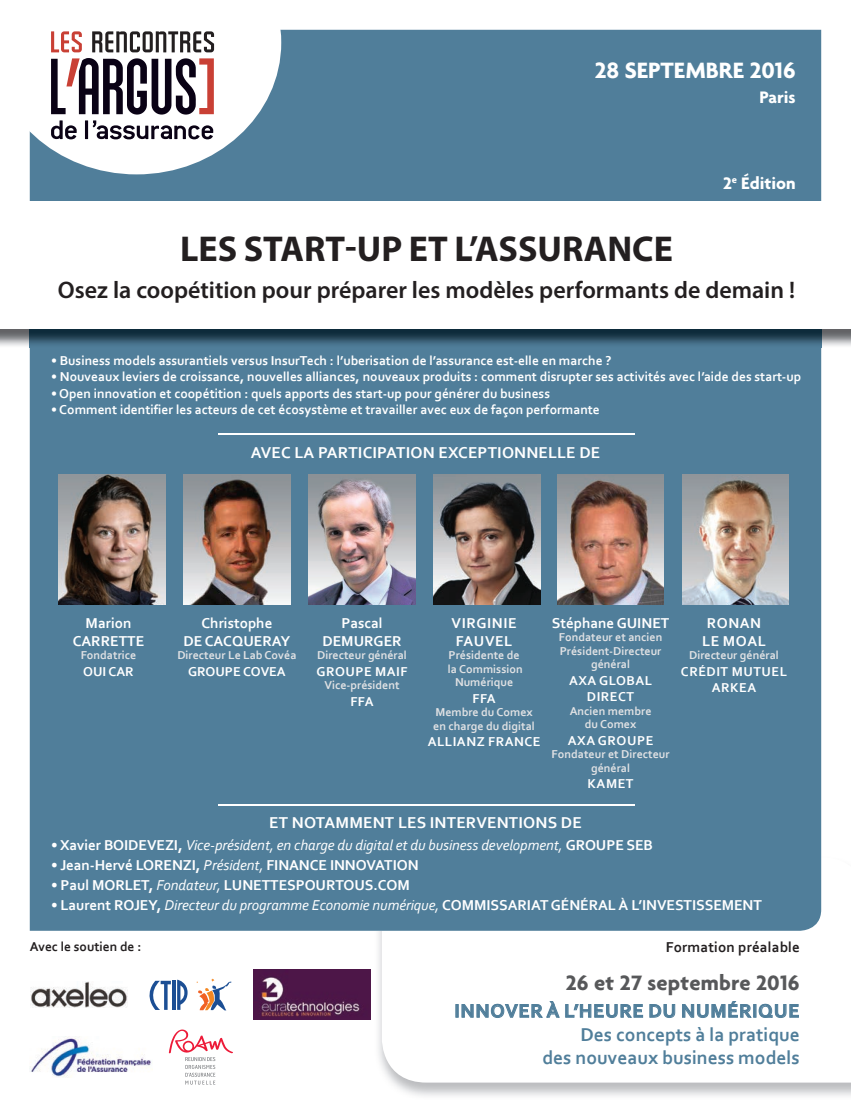
<style>
.page{position:relative;width:851px;height:1106px;background:#fff}
.page>*{position:absolute;margin:0;border:0;box-sizing:border-box;transform-origin:0 0}
.t1{font:700 36px "Myriad Pro";color:#231f20}
.t2{font:600 24px "Myriad Pro";color:#231f20}
.t3{font:700 24px "Agenda";color:#fff}
.t4{font:700 22.5px "Agenda";letter-spacing:.01em;color:#57585a}
.t5{font:700 19.5px/23.4px "Corbel";color:#507e9a;text-align:right}
.t6{font:700 18px "Agenda";color:#fff}
.t7{font:700 16.5px "Corbel";letter-spacing:.01em;color:#fff}
.t8{font:700 15px/18px "Corbel";letter-spacing:-.005em;color:#fff;text-align:center}
.t9{font:italic 15px "Corbel";letter-spacing:-.005em;color:#fff}
.t10{font:700 15px/18px "Corbel";letter-spacing:.04em;color:#fff}
.t11{font:700 15px "Corbel";letter-spacing:.01em;color:#231f20}
.t12{font:700 13.5px "Corbel";color:#fff}
.t13{font:700 13.5px/16.5px "Corbel";letter-spacing:.04em;color:#fff;text-align:center}
.t14{font:700 13.5px "Corbel";color:#231f20}
.t15{font:700 12px/13.5px "Corbel";color:#e1e2e4;text-align:center}
.s1{font-weight:700;font-style:normal}
.s2{font-weight:400;font-style:italic}
</style>
<div class="page">
<svg style="left:382px;top:857px;width:468px;height:225px"></svg>
<div style="left:30px;top:30px;width:791px;height:900px;background:#507e9a"></div>
<svg style="left:29px;top:29px;width:252px;height:145px"></svg>
<img style="left:30px;top:328px;width:791px;height:19px">
<div style="left:0;top:201px;width:850px;height:127px;background:#fff"></div>
<svg style="left:51px;top:31px;width:31px;height:21px"></svg>
<svg style="left:92px;top:31px;width:122px;height:21px"></svg>
<svg style="left:51px;top:58px;width:163px;height:81px"></svg>
<hr style="left:218px;top:803px;width:417px;height:2px;background:#fff">
<hr style="left:218px;top:433px;width:417px;height:1px;background:#fff">
<img style="left:557px;top:475px;width:106px;height:129px">
<img style="left:433px;top:475px;width:107px;height:129px">
<img style="left:309px;top:475px;width:106px;height:129px">
<img style="left:682px;top:475px;width:106px;height:129px">
<img style="left:59px;top:475px;width:106px;height:129px">
<img style="left:184px;top:475px;width:106px;height:129px">
<img style="left:30px;top:1036px;width:122px;height:41px">
<img style="left:30px;top:981px;width:97px;height:26px">
<img style="left:254px;top:969px;width:116px;height:50px">
<svg style="left:169px;top:1029px;width:64px;height:55px"></svg>
<svg style="left:196px;top:978px;width:35px;height:32px"></svg>
<svg style="left:149px;top:980px;width:22px;height:30px"></svg>
<hr style="left:172px;top:980px;width:3px;height:29px;background:#1b4e94">
<svg style="left:177px;top:979px;width:10px;height:30px"></svg>
<svg style="left:455px;top:1000px;width:104px;height:18px"></svg>
<svg style="left:565px;top:1004px;width:78px;height:14px"></svg>
<svg style="left:649px;top:1004px;width:26px;height:14px"></svg>
<svg style="left:682px;top:1000px;width:116px;height:18px"></svg>
<h2 class="t3" style="left:595px;top:55px;width:202px">28 SEPTEMBRE 2016</h2>
<h3 class="t6" style="left:759px;top:86px;width:38px">Paris</h3>
<h3 class="t6" style="left:723px;top:172px;width:74px">2<sup>e</sup> Édition</h3>
<h1 class="t1" style="left:180px;top:225px;width:494px">LES START-UP ET L’ASSURANCE</h1>
<h2 class="t2" style="left:58px;top:275px;width:738px">Osez la coopétition pour préparer les modèles performants de demain !</h2>
<p class="t12" style="left:51px;top:352px;width:561px">• Business models assurantiels versus InsurTech : l’uberisation de l’assurance est-elle en marche ?</p>
<p class="t12" style="left:51px;top:368px;width:751px">• Nouveaux leviers de croissance, nouvelles alliances, nouveaux produits : comment disrupter ses activités avec l’aide des start-up</p>
<p class="t12" style="left:51px;top:385px;width:500px">• Open innovation et coopétition : quels apports des start-up pour générer du business</p>
<p class="t12" style="left:51px;top:401px;width:550px">• Comment identifier les acteurs de cet écosystème et travailler avec eux de façon performante</p>
<p class="t7" style="left:250px;top:442px;width:351px">AVEC LA PARTICIPATION EXCEPTIONNELLE DE</p>
<p class="t8" style="left:73px;top:613px;width:73px">Marion<br>CARRETTE</p>
<p class="t15" style="left:81px;top:648px;width:57px">Fondatrice</p>
<p class="t12" style="left:83px;top:663px;width:52px">OUI CAR</p>
<p class="t8" style="left:183px;top:613px;width:108px">Christophe<br>DE CACQUERAY</p>
<p class="t15" style="left:177px;top:648px;width:121px">Directeur Le Lab Covéa</p>
<p class="t12" style="left:188px;top:663px;width:99px">GROUPE COVEA</p>
<p class="t8" style="left:322px;top:613px;width:81px">Pascal<br>DEMURGER</p>
<p class="t15" style="left:317px;top:648px;width:91px">Directeur général</p>
<p class="t13" style="left:316px;top:663px;width:92px">GROUPE MAIF</p>
<p class="t15" style="left:324px;top:678px;width:77px">Vice-président</p>
<p class="t12" style="left:350px;top:693px;width:25px">FFA</p>
<p class="t10" style="left:451px;top:613px;width:67px">VIRGINIE<br>FAUVEL</p>
<p class="t15" style="left:448px;top:648px;width:76px">Présidente de la Commission<br>Numérique</p>
<p class="t12" style="left:472px;top:690px;width:25px">FFA</p>
<p class="t15" style="left:433px;top:705px;width:103px;text-align:left">Membre du Comex en charge du digital</p>
<p class="t13" style="left:427px;top:733px;width:114px">ALLIANZ FRANCE</p>
<p class="t8" style="left:551px;top:613px;width:119px">Stéphane GUINET</p>
<p class="t15" style="left:558px;top:630px;width:105px">Fondateur et ancien<br>Président-Directeur général</p>
<p class="t13" style="left:569px;top:672px;width:85px">AXA GLOBAL<br>DIRECT</p>
<p class="t15" style="left:569px;top:704px;width:83px">Ancien membre du Comex</p>
<p class="t13" style="left:567px;top:732px;width:87px">AXA GROUPE</p>
<p class="t15" style="left:551px;top:747px;width:119px">Fondateur et Directeur général</p>
<p class="t12" style="left:587px;top:775px;width:48px">KAMET</p>
<p class="t10" style="left:702px;top:613px;width:65px;text-align:center">RONAN<br>LE MOAL</p>
<p class="t15" style="left:689px;top:648px;width:91px">Directeur général</p>
<p class="t13" style="left:680px;top:663px;width:108px">CRÉDIT MUTUEL<br>ARKEA</p>
<p class="t7" style="left:269px;top:812px;width:314px">ET NOTAMMENT LES INTERVENTIONS DE</p>
<p class="t9" style="left:51px;top:835px;width:603px"><span class="s1">• Xavier BOIDEVEZI,</span> Vice-président, en charge du digital et du business development, <span class="s1">GROUPE SEB</span></p>
<p class="t8" style="left:51px;top:855px;width:369px">• Jean-Hervé LORENZI, <span class="s2">Président,</span> FINANCE INNOVATION</p>
<p class="t8" style="left:51px;top:875px;width:360px">• Paul MORLET, <span class="s2">Fondateur,</span> LUNETTESPOURTOUS.COM</p>
<p class="t8" style="left:51px;top:896px;width:712px">• Laurent ROJEY, <span class="s2">Directeur du programme Economie numérique,</span> COMMISSARIAT GÉNÉRAL À L’INVESTISSEMENT</p>
<p class="t14" style="left:30px;top:937px;width:113px">Avec le soutien de :</p>
<p class="t11" style="left:665px;top:937px;width:135px">Formation préalable</p>
<h3 class="t4" style="left:565px;top:968px;width:235px">26 et 27 septembre 2016</h3>
<h3 class="t5" style="left:454px;top:998px;width:347px">INNOVER À L’HEURE DU NUMÉRIQUE<br>Des concepts à la pratique<br>des nouveaux business models</h3>
</div>
